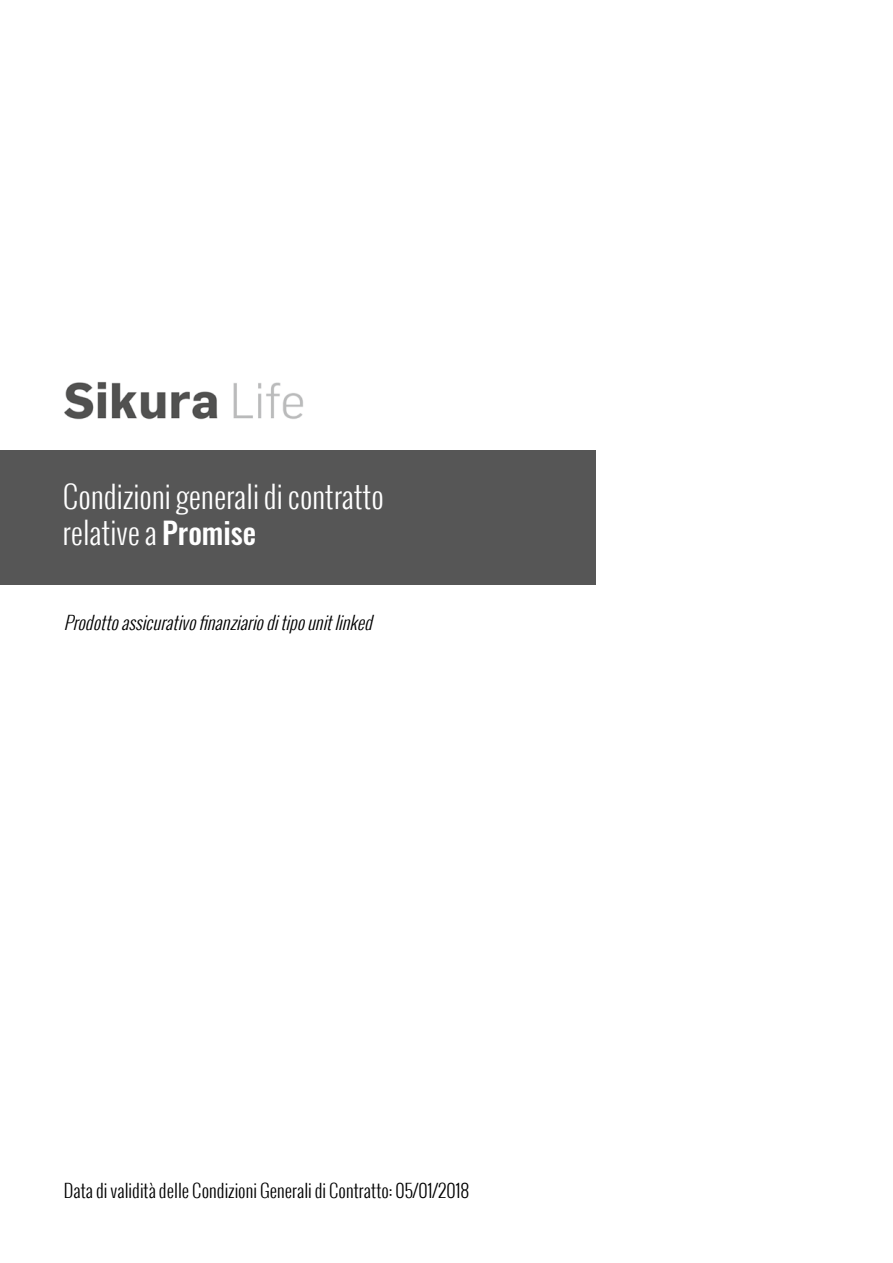
<style>
.page{position:relative;width:893px;height:1263px;background:#fff}
.page>*{position:absolute;margin:0;border:0;box-sizing:border-box;transform-origin:0 0}
.t1{font:300 30px/36px "Oswald";color:#fff}
.t2{font:300 18px "Oswald";color:#000}
.t3{font:italic 300 18px "Oswald";color:#000}
.s1{font-weight:500}
</style>
<div class="page">
<div style="left:0;top:450px;width:595px;height:135px;background:#565656"></div>
<img style="left:64px;top:382px;width:239px;height:38px">
<h1 class="t1" style="left:63px;top:478px;width:323px">Condizioni generali di contratto relative a <span class="s1">Promise</span></h1>
<p class="t3" style="left:64px;top:610px;width:315px">Prodottoassicurativofinanziarioditipounitlinked</p>
<p class="t2" style="left:64px;top:1178px;width:407px">Data di validità delle Condizioni Generali di Contratto: 05/01/2018</p>
</div>
